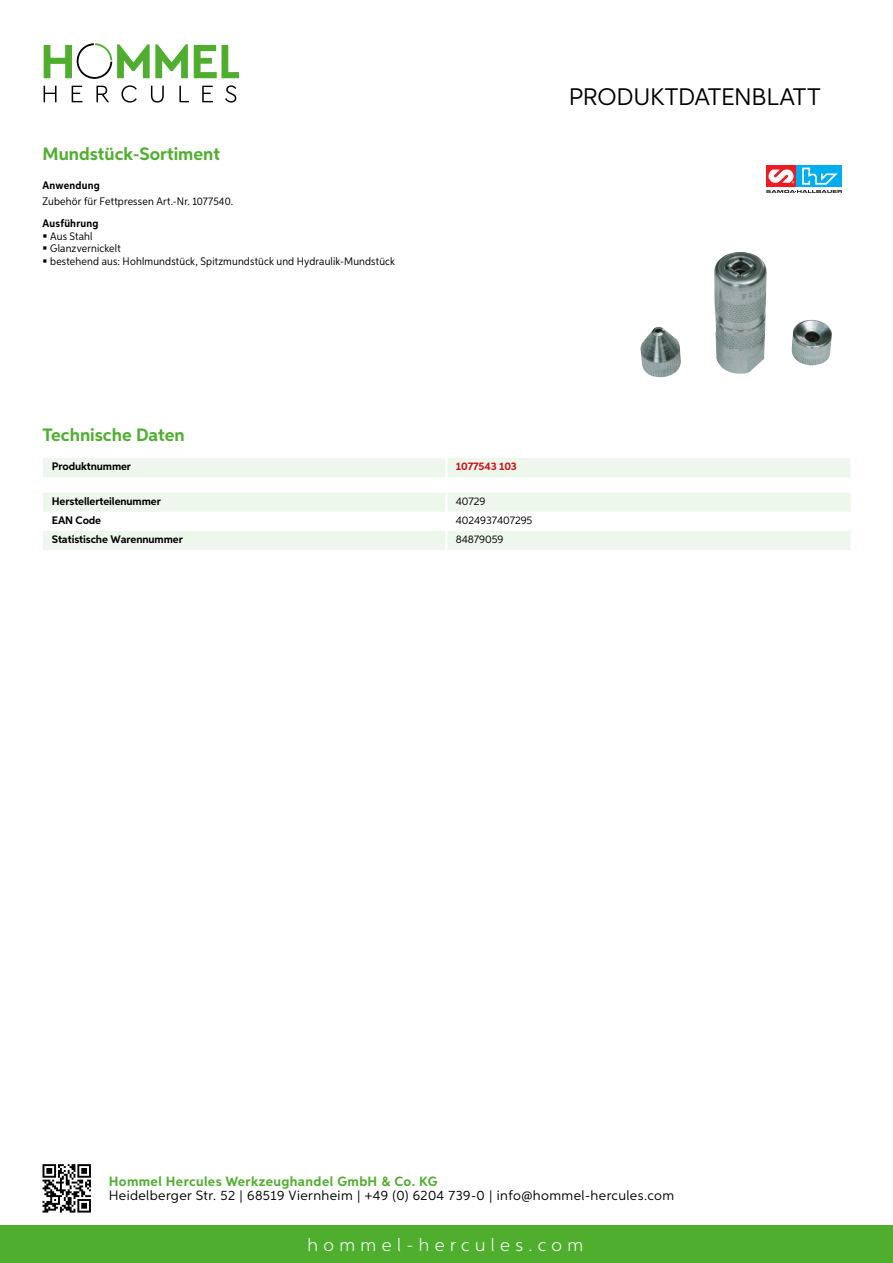
<style>
.page{position:relative;width:893px;height:1263px;background:#fff}
.page>*{position:absolute;margin:0;border:0;box-sizing:border-box;transform-origin:0 0}
.t1{font:24px "Aspira";letter-spacing:-.01em;color:#000}
.t2{font:700 18px "Aspira";color:#50ae2f}
.t3{font:300 18px "Aspira";letter-spacing:.3em;color:#fff}
.t4{font:13.5px "Aspira";letter-spacing:.03em;color:#000}
.t5{font:700 13.5px "Aspira";letter-spacing:.03em;color:#50ae2f}
.t6{font:10.95px/12.8px "Aspira Nar";letter-spacing:.015em;color:#000}
.t7{font:700 10.95px "Aspira";letter-spacing:-.01em;color:#000}
.t8{font:10.95px "Aspira";letter-spacing:-.01em;color:#000}
.t9{font:700 10.95px "Aspira Nar";letter-spacing:.02em;color:#000}
.t10{font:700 10.95px "Aspira";letter-spacing:-.01em;color:#cd1013}
</style>
<div class="page">
<div style="left:0;top:1226px;width:893px;height:37px;background:#50ae2f"></div>
<svg style="left:43px;top:1164px;width:48px;height:48px"></svg>
<svg style="left:194px;top:45px;width:45px;height:33px"></svg>
<svg style="left:44px;top:43px;width:144px;height:36px"></svg>
<svg style="left:44px;top:86px;width:13px;height:16px"></svg>
<svg style="left:72px;top:86px;width:10px;height:16px"></svg>
<svg style="left:96px;top:86px;width:13px;height:16px"></svg>
<svg style="left:121px;top:85px;width:16px;height:18px"></svg>
<svg style="left:151px;top:86px;width:13px;height:17px"></svg>
<svg style="left:179px;top:86px;width:10px;height:16px"></svg>
<svg style="left:202px;top:86px;width:11px;height:16px"></svg>
<svg style="left:225px;top:85px;width:11px;height:18px"></svg>
<div style="left:43px;top:458px;width:807px;height:19px;background:#eef7eb"></div>
<hr style="left:445px;top:458px;width:3px;height:19px;background:#fff">
<svg style="left:43px;top:493px;width:807px;height:57px"></svg>
<hr style="left:445px;top:531px;width:3px;height:19px;background:#fff">
<img style="left:640px;top:252px;width:192px;height:126px">
<svg style="left:796px;top:166px;width:46px;height:2px"></svg>
<div style="left:766px;top:166px;width:30px;height:21px;background:#ef1923"></div>
<svg style="left:766px;top:168px;width:76px;height:25px"></svg>
<h2 class="t2" style="left:43px;top:142px;width:179px">Mundstück-Sortiment</h2>
<p class="t9" style="left:43px;top:179px;width:59px">Anwendung</p>
<p class="t6" style="left:43px;top:194px;width:192px">Zubehör für Fettpressen Art.-Nr. 1077540.</p>
<p class="t9" style="left:43px;top:216px;width:58px">Ausführung</p>
<p class="t6" style="left:50px;top:229px;width:346px">Aus Stahl<br>Glanzvernickelt<br>bestehend aus: Hohlmundstück, Spitzmundstück und Hydraulik-Mundstück</p>
<h1 class="t1" style="left:569px;top:82px;width:253px">Produktdatenblatt</h1>
<h2 class="t2" style="left:43px;top:424px;width:144px">Technische Daten</h2>
<p class="t7" style="left:52px;top:460px;width:81px">Produktnummer</p>
<p class="t10" style="left:456px;top:460px;width:63px">1077543 103</p>
<p class="t7" style="left:52px;top:494px;width:111px">Herstellerteilenummer</p>
<p class="t8" style="left:456px;top:494px;width:31px">40729</p>
<p class="t7" style="left:52px;top:513px;width:51px">EAN Code</p>
<p class="t8" style="left:456px;top:513px;width:78px">4024937407295</p>
<p class="t7" style="left:52px;top:532px;width:132px">Statistische Warennummer</p>
<p class="t8" style="left:456px;top:532px;width:49px">84879059</p>
<p class="t5" style="left:109px;top:1172px;width:330px">Hommel Hercules Werkzeughandel GmbH &amp; Co. KG</p>
<p class="t4" style="left:109px;top:1187px;width:567px">Heidelberger Str. 52 | 68519 Viernheim | +49 (0) 6204 739-0 | info@hommel-hercules.com</p>
<h2 class="t3" style="left:307px;top:1234px;width:277px">hommel-hercules.com</h2>
</div>
